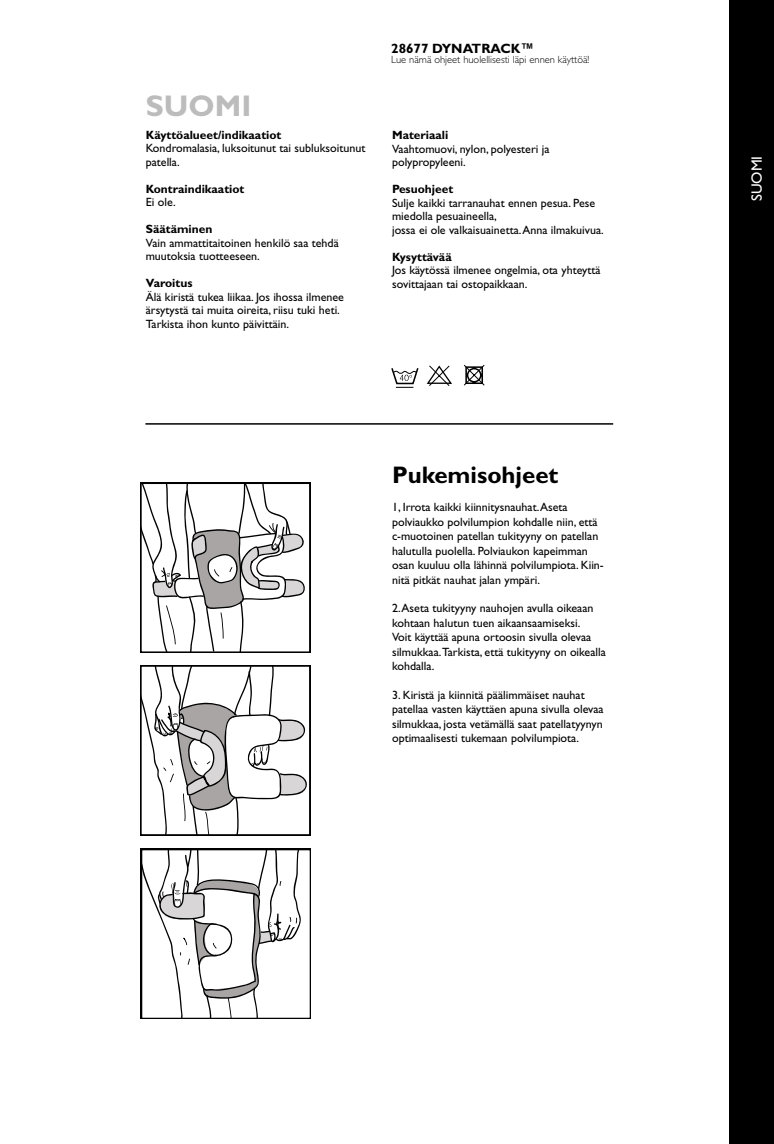
<style>
.page{position:relative;width:774px;height:1144px;background:#fff}
.page>*{position:absolute;margin:0;border:0;box-sizing:border-box;transform-origin:0 0}
.t1{font:700 30px "Gill Sans Std";color:#bcbcbc}
.t2{font:700 24px "Gill Sans Std";color:#000}
.t3{font:15px "Gill Sans Std";color:#fff}
.t4{font:700 13.5px "Gill Sans Std";color:#000}
.t5{font:12px/14.4px "Gill Sans Std";color:#000}
.t6{font:700 12px "Gill Sans Std";color:#000}
.t7{font:300 10.5px "Gill Sans Std";color:#000}
</style>
<div class="page">
<div style="left:729px;top:0;width:45px;height:1144px;background:#000"></div>
<hr style="left:145px;top:423px;width:468px;height:2px;background:#000">
<svg style="left:427px;top:365px;width:25px;height:21px"></svg>
<svg style="left:464px;top:365px;width:20px;height:20px"></svg>
<svg style="left:391px;top:368px;width:27px;height:20px"></svg>
<svg style="left:140px;top:483px;width:170px;height:170px"></svg>
<svg style="left:140px;top:665px;width:170px;height:171px"></svg>
<svg style="left:140px;top:848px;width:170px;height:170px"></svg>
<h1 class="t1" style="left:146px;top:88px;width:107px">SUOMI</h1>
<p class="t6" style="left:146px;top:128px;width:137px">Käyttöalueet/indikaatiot</p>
<p class="t5" style="left:146px;top:142px;width:221px;line-height:13.5px">Kondromalasia, luksoitunut tai subluksoitunut patella.</p>
<p class="t6" style="left:146px;top:182px;width:100px">Kontraindikaatiot</p>
<p class="t5" style="left:146px;top:195px;width:31px">Ei ole.</p>
<p class="t6" style="left:146px;top:222px;width:68px">Säätäminen</p>
<p class="t5" style="left:146px;top:236px;width:194px;line-height:13.5px">Vain ammattitaitoinen henkilö saa tehdä muutoksia tuotteeseen.</p>
<p class="t6" style="left:146px;top:276px;width:48px">Varoitus</p>
<p class="t5" style="left:146px;top:290px;width:200px;line-height:13.5px">Älä kiristä tukea liikaa. Jos ihossa ilmenee ärsytystä tai muita oireita, riisu tuki heti.<br>Tarkista ihon kunto päivittäin.</p>
<p class="t4" style="left:391px;top:40px;width:144px">28677 DYNATRACK™</p>
<p class="t7" style="left:391px;top:54px;width:200px">Lue nämä ohjeet huolellisesti läpi ennen käyttöä!</p>
<p class="t6" style="left:392px;top:128px;width:58px">Materiaali</p>
<p class="t5" style="left:392px;top:142px;width:159px;line-height:13.5px">Vaahtomuovi, nylon, polyesteri ja polypropyleeni.</p>
<p class="t6" style="left:392px;top:182px;width:63px">Pesuohjeet</p>
<p class="t5" style="left:392px;top:196px;width:213px;line-height:13.5px">Sulje kaikki tarranauhat ennen pesua. Pese miedolla pesuaineella,<br>jossa ei ole valkaisuainetta. Anna ilmakuivua.</p>
<p class="t6" style="left:392px;top:249px;width:61px">Kysyttävää</p>
<p class="t5" style="left:392px;top:263px;width:210px;line-height:13.5px">Jos käytössä ilmenee ongelmia, ota yhteyttä sovittajaan tai ostopaikkaan.</p>
<h2 class="t2" style="left:392px;top:460px;width:168px">Pukemisohjeet</h2>
<p class="t5" style="left:392px;top:500px;width:213px">1, Irrota kaikki kiinnitysnauhat. Aseta polviaukko polvilumpion kohdalle niin, että c-muotoinen patellan tukityyny on patellan halutulla puolella. Polviaukon kapeimman osan kuuluu olla lähinnä polvilumpiota. Kiin&shy;nitä pitkät nauhat jalan ympäri.</p>
<p class="t5" style="left:392px;top:601px;width:215px">2. Aseta tukityyny nauhojen avulla oikeaan kohtaan halutun tuen aikaansaamiseksi.<br>Voit käyttää apuna ortoosin sivulla olevaa silmukkaa.Tarkista, että tukityyny on oikealla kohdalla.</p>
<p class="t5" style="left:392px;top:687px;width:213px">3. Kiristä ja kiinnitä päälimmäiset nauhat patellaa vasten käyttäen apuna sivulla olevaa silmukkaa, josta vetämällä saat patellatyynyn optimaalisesti tukemaan polvilumpiota.</p>
<p class="t3" style="left:748px;top:201px;width:47px;rotate:-90deg">SUOMI</p>
</div>
